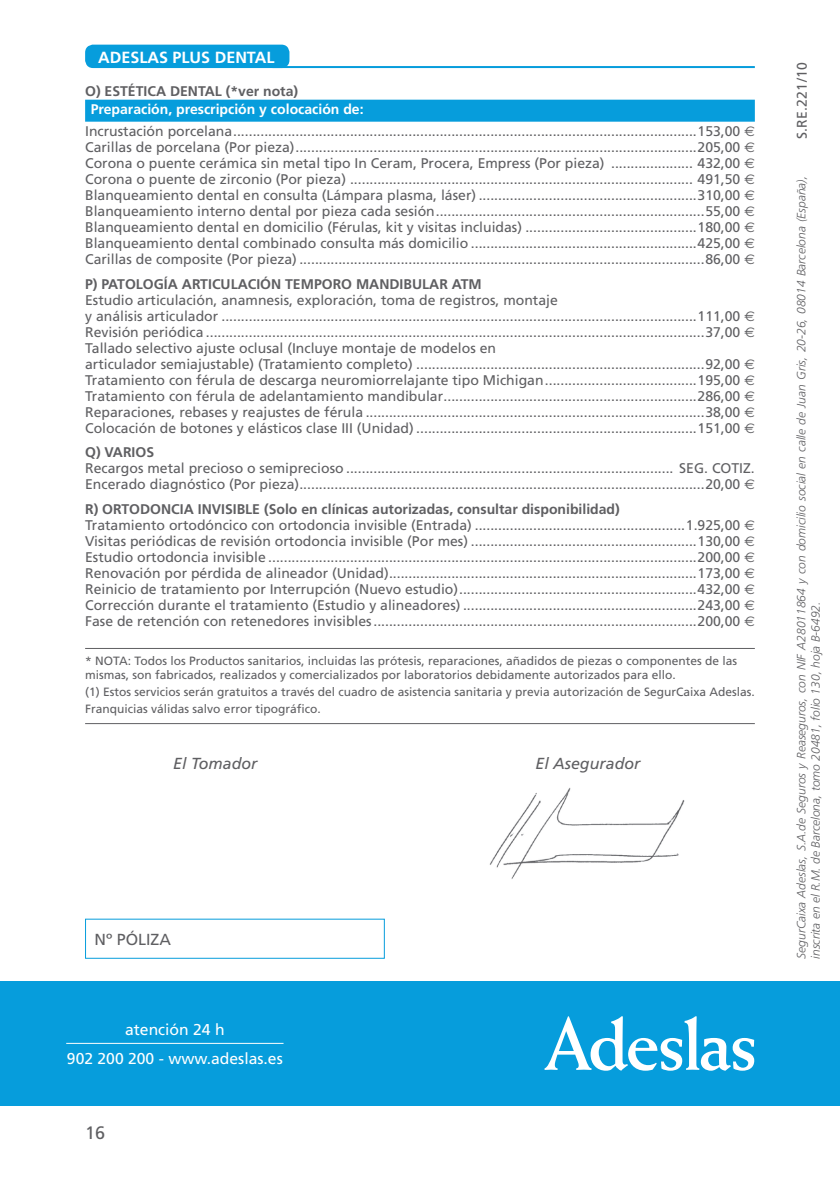
<style>
.page{position:relative;width:840px;height:1191px;background:#fff}
.page>*{position:absolute;margin:0;border:0;box-sizing:border-box;transform-origin:0 0}
.t1{font:18px "Frutiger";color:#5f5f62}
.t2{font:700 16.2px "Frutiger";color:#fff}
.t3{font:italic 16px "Frutiger";color:#5f5f62}
.t4{font:16px "Frutiger";color:#5f5f62}
.t5{font:15.8px "Frutiger";color:#fff}
.t6{font:14px/16px "Frutiger";color:#5f5f62}
.t7{font:700 14px "Frutiger";color:#5f5f62}
.t8{font:12px/14px "Frutiger";color:#5f5f62}
.t9{font:italic 300 12px/14.4px "Frutiger";color:#5f5f62}
.s1{font-weight:700;color:#fff}
.s2{font-family:"Euro Sans"}
.s3{font-weight:700}
</style>
<div class="page">
<img style="left:489px;top:787px;width:196px;height:92px">
<div style="left:0;top:981px;width:839px;height:125px;background:#069ddc"></div>
<svg style="left:544px;top:1016px;width:209px;height:54px"></svg>
<hr style="left:66px;top:1043px;width:217px;height:1px;background:#fff">
<div style="left:85px;top:100px;width:669px;height:22px;background:#069ddc"></div>
<hr style="left:85px;top:648px;width:669px;height:1px;background:#5f5f62">
<hr style="left:85px;top:723px;width:669px;height:1px;background:#5f5f62">
<div style="left:85px;top:45px;width:204px;height:23px;background:#069ddc;border-radius:8px"></div>
<hr style="left:272px;top:66px;width:482px;height:2px;background:#069ddc">
<p class="t2" style="left:98px;top:47px;width:22px">ADESL</p>
<p class="t2" style="left:147px;top:47px;width:36px">AS PLUS</p>
<p class="t2" style="left:214px;top:47px;width:11px">DENT</p>
<p class="t2" style="left:254px;top:47px;width:20px">AL</p>
<p class="t7" style="left:85px;top:82px;width:214px">O) Estética Dental (*ver nota)</p>
<p class="t6" style="left:85px;top:99px;width:670px;line-height:21.6px;text-indent:6px"><span class="s1">Preparación, prescripción y colocación de:<br></span>Incrustación porcelana.......................................................................................................................153,00 <span class="s2">€</span></p>
<p class="t6" style="left:85px;top:139px;width:670px;text-align:justify">Carillas de porcelana (Por pieza).......................................................................................................205,00 <span class="s2">€ </span>Corona o puente cerámica sin metal tipo In Ceram, Procera, Empress (Por pieza) ..................... 432,00 <span class="s2">€ </span>Corona o puente de zirconio (Por pieza) ........................................................................................ 491,50 <span class="s2">€ </span>Blanqueamiento dental en consulta (Lámpara plasma, láser) ........................................................310,00 <span class="s2">€ </span>Blanqueamiento interno dental por pieza cada sesión.....................................................................55,00 <span class="s2">€ </span>Blanqueamiento dental en domicilio (Férulas, kit y visitas incluidas) ............................................180,00 <span class="s2">€ </span>Blanqueamiento dental combinado consulta más domicilio ..........................................................425,00 <span class="s2">€ </span>Carillas de composite (Por pieza) ........................................................................................................86,00 <span class="s2">€</span></p>
<p class="t7" style="left:85px;top:275px;width:387px">P) Pato logía Articulación Temporo Mandibular ATM</p>
<p class="t6" style="left:85px;top:292px;width:670px">Estudio articulación, anamnesis, exploración, toma de registros, montaje<br>y análisis articulador ..........................................................................................................................111,00 <span class="s2">€ </span>Revisión periódica ................................................................................................................................37,00 <span class="s2">€ </span>Tallado selectivo ajuste oclusal (Incluye montaje de modelos en<br>articulador semiajustable) (Tratamiento completo) ..........................................................................92,00 <span class="s2">€ </span>Tratamiento con férula de descarga neuromiorrelajante tipo Michigan.......................................195,00 <span class="s2">€ </span>Tratamiento con férula de adelantamiento mandibular.................................................................286,00 <span class="s2">€ </span>Reparaciones, rebases y reajustes de férula .......................................................................................38,00 <span class="s2">€ </span>Colocación de botones y elásticos clase III (Unidad) ........................................................................151,00 <span class="s2">€</span></p>
<p class="t7" style="left:85px;top:444px;width:70px">Q) Varios</p>
<p class="t6" style="left:85px;top:460px;width:643px">Recargos metal precioso o semiprecioso .................................................................................... Seg. Cotiz</p>
<p class="t6" style="left:85px;top:460px;width:670px;text-align:right">.<br>Encerado diagnóstico (Por pieza)........................................................................................................20,00 <span class="s2">€</span></p>
<p class="t6" style="left:85px;top:501px;width:670px"><span class="s3">R) Ortodoncia invisible (Solo en clínicas autorizadas, consultar disponibilidad)<br></span>Tratamiento ortodóncico con ortodoncia invisible (Entrada) ......................................................1.925,00 <span class="s2">€ </span>Visitas periódicas de revisión ortodoncia invisible (Por mes) ..........................................................130,00 <span class="s2">€ </span>Estudio ortodoncia invisible ..............................................................................................................200,00 <span class="s2">€ </span>Renovación por pérdida de alineador (Unidad)...............................................................................173,00 <span class="s2">€ </span>Reinicio de tratamiento por Interrupción (Nuevo estudio).............................................................432,00 <span class="s2">€ </span>Corrección durante el tratamiento (Estudio y alineadores) ............................................................243,00 <span class="s2">€ </span>Fase de retención con retenedores invisibles...................................................................................200,00 <span class="s2">€</span></p>
<p class="t8" style="left:85px;top:654px;width:653px">* NOTA: Todos los Productos sanitarios, incluidas las prótesis, reparaciones, añadidos de piezas o componentes de las mismas, son fabricados, realizados y comercializados por laboratorios debidamente autorizados para ello.</p>
<p class="t8" style="left:85px;top:683px;width:670px;line-height:16.8px">(1) Estos servicios serán gratuitos a través del cuadro de asistencia sanitaria y previa autorización de SegurCaixa Adeslas.<br>Franquicias válidas salvo error tipográfico.</p>
<p class="t3" style="left:173px;top:754px;width:86px">El Tomador</p>
<p class="t3" style="left:535px;top:754px;width:106px">El Asegurador</p>
<p class="t4" style="left:94px;top:930px;width:78px">Nº PÓLIZA</p>
<p class="t5" style="left:125px;top:1020px;width:101px">atención 24 h</p>
<p class="t5" style="left:67px;top:1048px;width:217px">902 200 200 - www.adeslas.es</p>
<p class="t1" style="left:85px;top:1122px;width:22px">16</p>
<p class="t6" style="left:793px;top:139px;width:79px;rotate:-90deg">S.RE.221/10</p>
<p class="t9" style="left:793px;top:958px;width:784px;rotate:-90deg">SegurCaixa Adeslas, S.A.de Seguros y Reaseguros, con NIF A28011864 y con domicilio social en calle de Juan Gris, 20-26, 08014 Barcelona (España), inscrita en el R.M. de Barcelona, tomo 20481, folio 130, hoja B-6492.</p>
</div>
